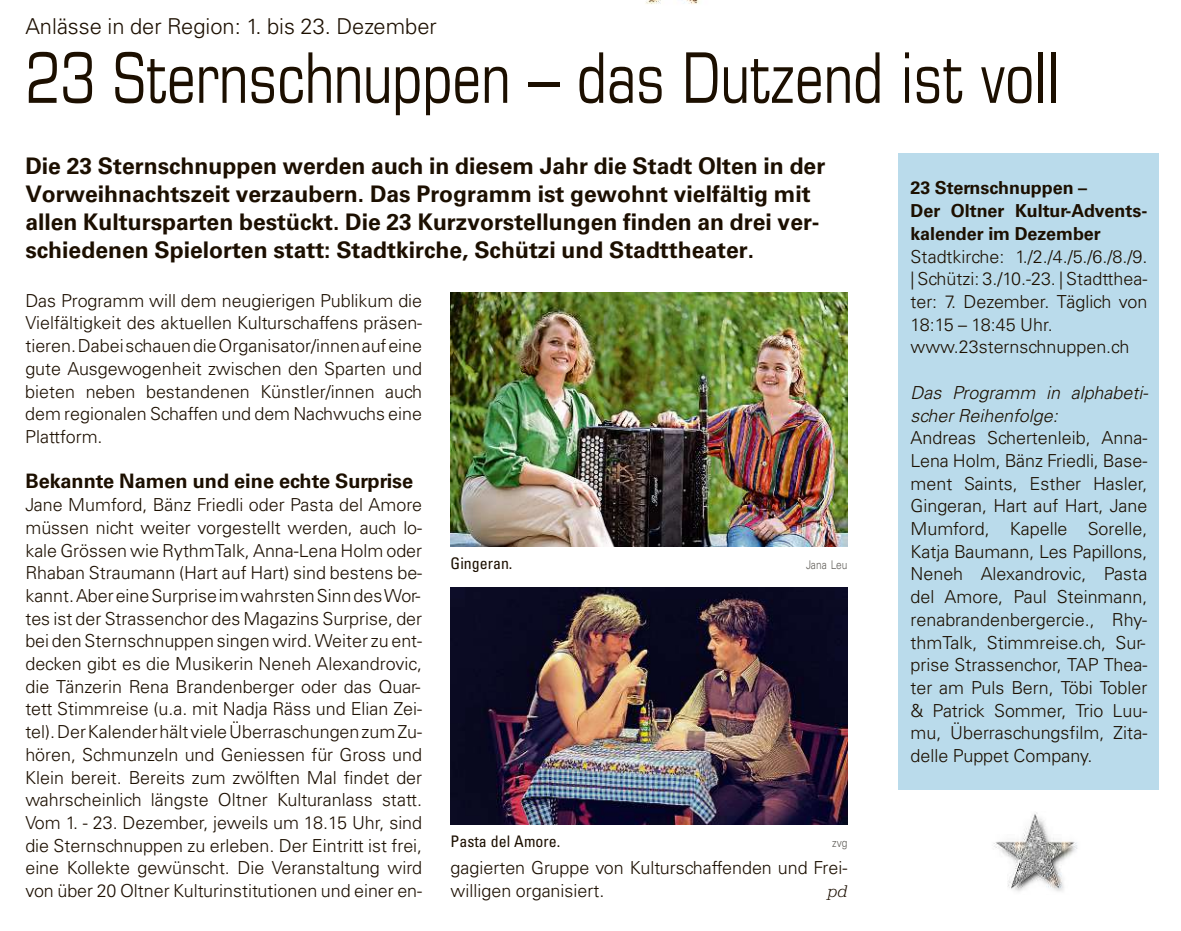
<style>
.page{position:relative;width:1181px;height:931px;background:#fff}
.page>*{position:absolute;margin:0;border:0;box-sizing:border-box;transform-origin:0 0}
.t1{font:condensed 69.6px "Eurostile LT Std";color:#1c0f00;scale:.9 1}
.t2{font:700 22.8px/27.8px "Univers LT Std";color:#1c0f00}
.t3{font:300 21.8px "Univers LT Std";color:#1c0f00}
.t4{font:700 19.8px "Univers LT Std";color:#1c0f00}
.t5{font:300 18px/22.6px "Univers LT Std";color:#1c0f00;text-align:justify}
.t6{font:700 18px/22.6px "Univers LT Std";color:#1c0f00}
.t7{font:italic 300 18px/22.6px "Univers LT Std";color:#1c0f00}
.t8{font:italic 300 18px "Serifa Std";color:#1c0f00}
.t9{font:condensed 16px "Univers LT Std";color:#1c0f00}
.t10{font:300 12px "Univers LT Std";color:#615e59;scale:.85 1}
</style>
<div class="page">
<div style="left:898px;top:153px;width:261px;height:637px;background:#badbeb"></div>
<img style="left:451px;top:292px;width:396px;height:254px">
<img style="left:451px;top:587px;width:396px;height:237px">
<img style="left:993px;top:812px;width:85px;height:80px">
<img style="left:645px;top:0;width:55px;height:4px">
<p class="t3" style="left:25px;top:18px;width:413px">Anlässe in der Region: 1. bis 23. Dezember</p>
<h1 class="t1" style="left:25px;top:52px;width:1151px">23 Sternschnuppen – das Dutzend ist voll</h1>
<p class="t2" style="left:25px;top:154px;width:801px">Die 23 Sternschnuppen werden auch in diesem Jahr die Stadt Olten in der Vorweihnachtszeit verzaubern. Das Programm ist gewohnt vielfältig mit allen Kultursparten bestückt. Die 23 Kurzvorstellungen finden an drei ver&shy;schiedenen Spielorten statt: Stadtkirche, Schützi und Stadttheater.</p>
<p class="t5" style="left:25px;top:290px;width:399px">Das Programm will dem neugierigen Publikum die Vielfältigkeit des aktuellen Kulturschaffens präsen&shy;tieren.DabeischauendieOrganisator/innenaufeine gute Ausgewogenheit zwischen den Sparten und bieten neben bestandenen Künstler/innen auch dem regionalen Schaffen und dem Nachwuchs eine Plattform.</p>
<p class="t4" style="left:25px;top:474px;width:389px">Bekannte Namen und eine echte Surprise</p>
<p class="t5" style="left:25px;top:495px;width:398px">Jane Mumford, Bänz Friedli oder Pasta del Amore müssen nicht weiter vorgestellt werden, auch lo&shy;kale Grössen wie RythmTalk, Anna-Lena Holm oder Rhaban Straumann (Hart auf Hart) sind bestens be&shy;kannt.AbereineSurpriseimwahrstenSinndesWor&shy;tes ist der Strassenchor des Magazins Surprise, der bei den Sternschnuppen singen wird.Weiter zu ent&shy;decken gibt es die Musikerin Neneh Alexandrovic, die Tänzerin Rena Brandenberger oder das Quar&shy;tett Stimmreise (u.a. mit Nadja Räss und Elian Zei&shy;tel).DerKalenderhältvieleÜberraschungenzumZu&shy;hören, Schmunzeln und Geniessen für Gross und Klein bereit. Bereits zum zwölften Mal findet der wahrscheinlich längste Oltner Kulturanlass statt.<br>Vom 1. - 23. Dezember, jeweils um 18.15 Uhr, sind die Sternschnuppen zu erleben. Der Eintritt ist frei, eine Kollekte gewünscht. Die Veranstaltung wird von über 20 Oltner Kulturinstitutionen und einer en-</p>
<p class="t9" style="left:451px;top:557px;width:63px">Gingeran.</p>
<p class="t10" style="left:806px;top:560px;width:50px">Jana Leu</p>
<p class="t9" style="left:451px;top:835px;width:111px">Pasta del Amore.</p>
<p class="t10" style="left:832px;top:838px;width:19px">zvg</p>
<p class="t5" style="left:451px;top:858px;width:398px">gagierten Gruppe von Kulturschaffenden und Frei&shy;willigen organisiert.</p>
<p class="t8" style="left:828px;top:880px;width:21px">pd</p>
<p class="t6" style="left:910px;top:178px;width:238px">23 Sternschnuppen –<br>Der Oltner Kultur-Advents&shy;kalender im Dezember</p>
<p class="t5" style="left:910px;top:246px;width:238px;text-align:left">Stadtkirche: 1./2./4./5./6./8./9. | Schützi: 3./10.-23. | Stadtthea&shy;ter: 7. Dezember. Täglich von<br>18:15 – 18:45 Uhr. www.23sternschnuppen.ch</p>
<p class="t7" style="left:910px;top:383px;width:239px">Das Programm in alphabeti&shy;scher Reihenfolge:</p>
<p class="t5" style="left:910px;top:428px;width:238px">Andreas Schertenleib, Anna-Lena Holm, Bänz Friedli, Base&shy;ment Saints, Esther Hasler, Gingeran, Hart auf Hart, Jane Mumford, Kapelle Sorelle, Katja Baumann, Les Papillons, Neneh Alexandrovic, Pasta del Amore, Paul Steinmann, renabrandenbergercie., Rhy&shy;thmTalk, Stimmreise.ch, Sur&shy;prise Strassenchor, TAP Thea&shy;ter am Puls Bern, Töbi Tobler &amp; Patrick Sommer, Trio Luu&shy;mu, Überraschungsfilm, Zita&shy;delle Puppet Company.</p>
</div>
